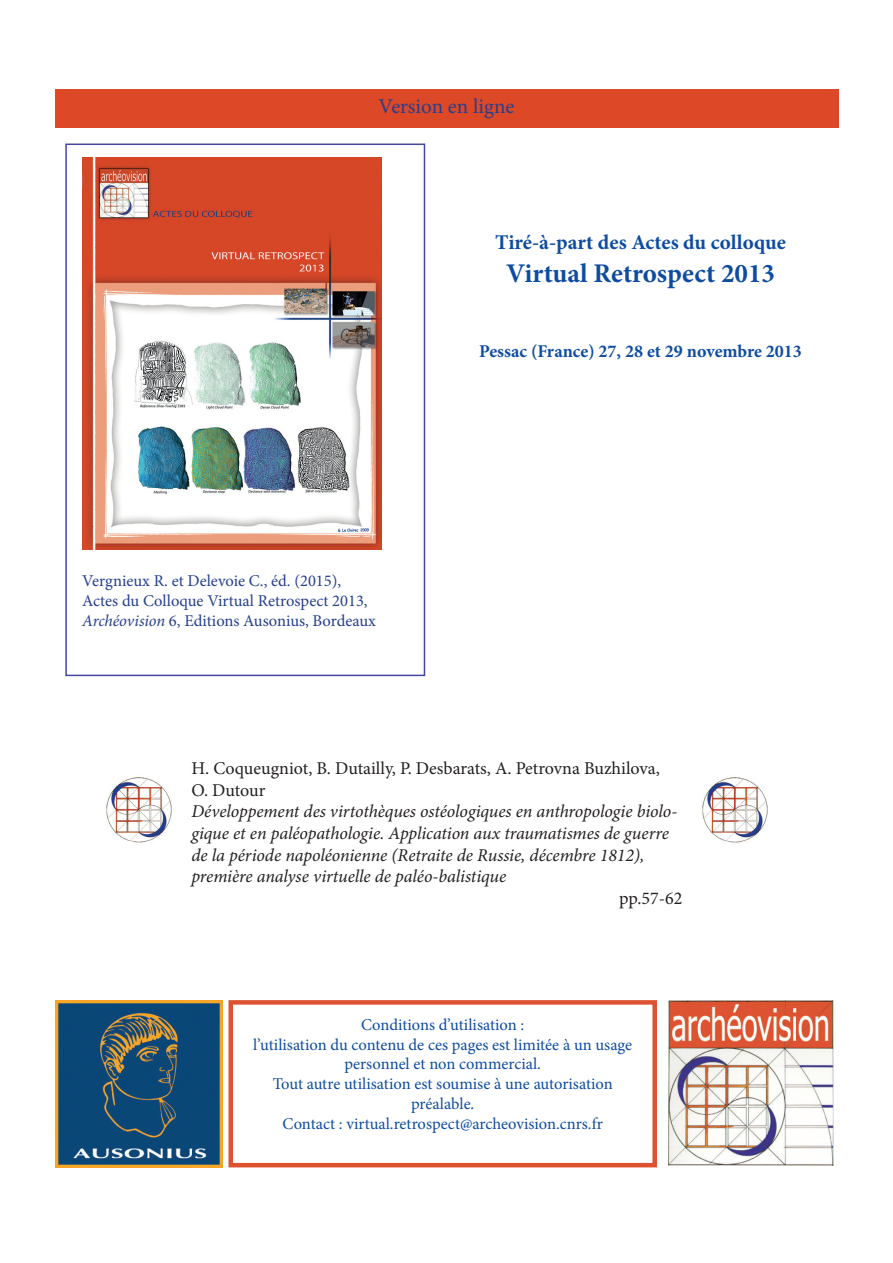
<style>
.page{position:relative;width:893px;height:1263px;background:#fff}
.page>*{position:absolute;margin:0;border:0;box-sizing:border-box;transform-origin:0 0}
.t1{font:700 27px "Minion Pro";color:#0e4ca1}
.t2{font:700 21px "Minion Pro";color:#0e4ca1}
.t3{font:21px "Minion Pro";color:#253f8e}
.t4{font:italic 18px/21.6px "Minion Pro";letter-spacing:-.005em;color:#231f20}
.t5{font:18px/21.6px "Minion Pro";color:#231f20}
.t6{font:700 18px "Minion Pro";color:#0e4ca1}
.t7{font:16.5px/19.8px "Minion Pro";color:#0e4ca1;text-align:center}
.t8{font:16.5px/19.8px "Minion Pro";color:#253f8e}
.s1{font-style:italic}
</style>
<div class="page">
<div style="left:65px;top:144px;width:360px;height:532px;border:2px solid #43489e"></div>
<img style="left:669px;top:1000px;width:165px;height:166px">
<div style="left:228px;top:1000px;width:429px;height:167px;border:4px solid #dd5231"></div>
<img style="left:106px;top:777px;width:66px;height:66px">
<img style="left:702px;top:777px;width:66px;height:66px">
<div style="left:55px;top:89px;width:783px;height:39px;background:#dd4827"></div>
<img style="left:55px;top:1000px;width:167px;height:167px">
<img style="left:82px;top:157px;width:299px;height:393px">
<p class="t3" style="left:379px;top:92px;width:137px">Version en ligne</p>
<p class="t2" style="left:495px;top:228px;width:292px">Tiré-à-part des Actes du colloque</p>
<h1 class="t1" style="left:506px;top:254px;width:270px">Virtual Retrospect 2013</h1>
<p class="t8" style="left:82px;top:571px;width:295px">Vergnieux R. et Delevoie C., éd. (2015),<br>Actes du Colloque Virtual Retrospect 2013,<br><span class="s1">Archéovision</span> 6, Editions Ausonius, Bordeaux</p>
<p class="t6" style="left:479px;top:339px;width:324px">Pessac (France) 27, 28 et 29 novembre 2013</p>
<p class="t5" style="left:191px;top:758px;width:470px">H. Coqueugniot, B. Dutailly, P. Desbarats, A. Petrovna Buzhilova,<br>O. Dutour</p>
<p class="t4" style="left:191px;top:801px;width:487px">Développement des virtothèques ostéologiques en anthropologie biolo&shy;gique et en paléopathologie. Application aux traumatismes de guerre de la période napoléonienne (Retraite de Russie, décembre 1812), première analyse virtuelle de paléo-balistique</p>
<p class="t5" style="left:619px;top:887px;width:65px">pp.57-62</p>
<p class="t7" style="left:253px;top:1015px;width:380px">Conditions d’utilisation :<br>l’utilisation du contenu de ces pages est limitée à un usage personnel et non commercial.<br>Tout autre utilisation est soumise à une autorisation préalable.<br>Contact : virtual.retrospect@archeovision.cnrs.fr</p>
</div>
